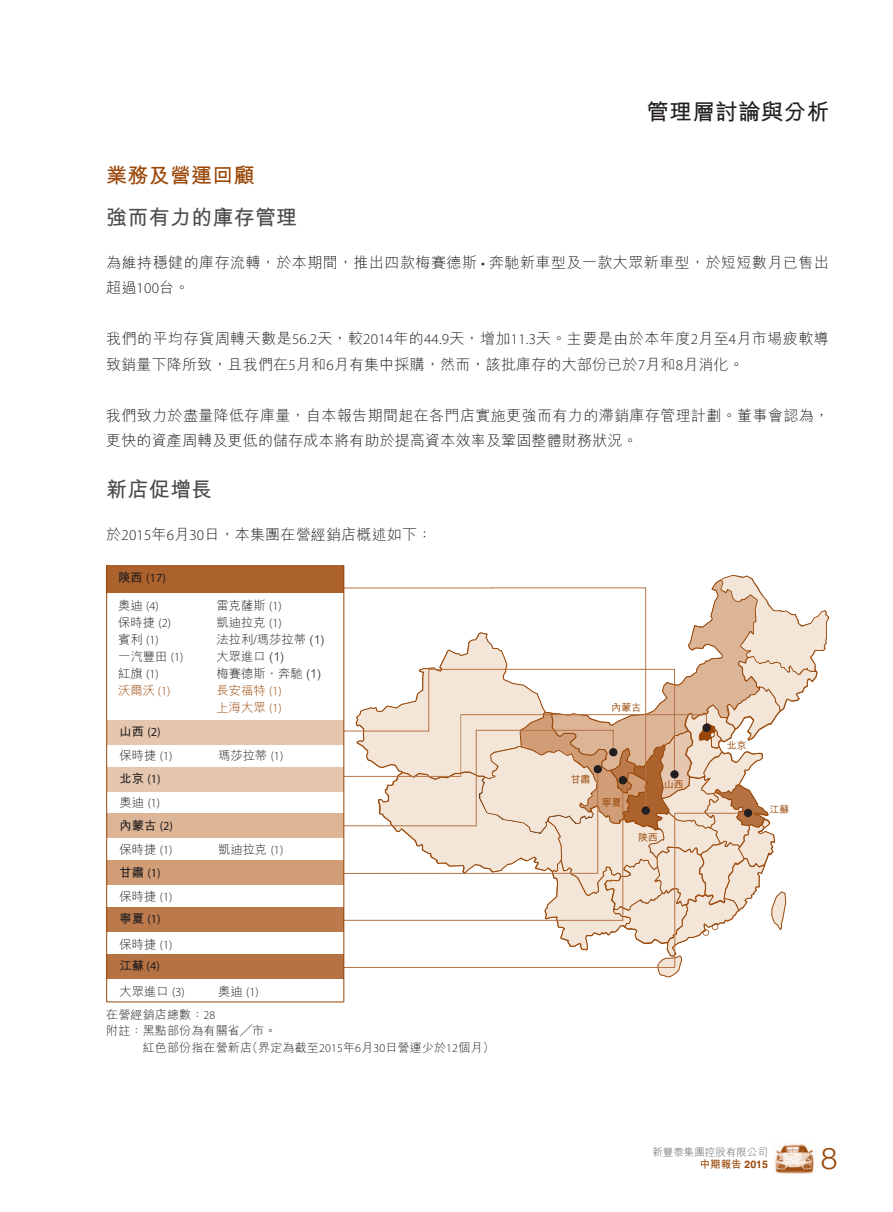
<style>
.page{position:relative;width:893px;height:1212px;background:#fff}
.page>*{position:absolute;margin:0;border:0;box-sizing:border-box;transform-origin:0 0}
.t1{font:300 30px "Helvetica Neue LT Std";color:#994606}
.t2{font:700 22.5px "M Hei HK";letter-spacing:.015em;color:#231f20}
.t3{font:700 21px "M Hei HK";letter-spacing:.01em;color:#4b4c4d}
.t4{font:700 21px "M Hei HK";letter-spacing:.01em;color:#994606}
.t5{font:300 15px/25.5px "M Hei HK";letter-spacing:.025em;color:#231f20}
.t6{font:12.3px/17.1px "M Hei HK Light E Ten B5 H";color:#231f20}
.t7{font:12.3px/24px "Myriad Pro";color:#231f20}
.t8{font:300 12.3px "Myriad Pro";color:#231f20}
.t9{font:12.3px "M Hei HK Light E Ten B5 H";color:#994606}
.t10{font:12.3px "M Hei HK Bold E Ten B5 H";color:#231f20}
.t11{font:300 12px "M Hei HK";letter-spacing:.015em;color:#231f20}
.t12{font:300 10.5px/11.7px "M Hei HK";color:#636366;text-align:right}
.t13{font:9.9px "M Hei HK Medium E Ten B5 H";color:#994606}
.s1{font-family:"Myriad Pro"}
.s2{font-family:"M Hei HK Bold E Ten B5 H"}
.s3{font-family:"M Hei HK Light E Ten B5 H";font-weight:400}
.s4{font-family:"Myriad Pro";font-weight:300}
.s5{color:#994606}
.s6{font-family:"Myriad Pro";font-weight:300;color:#994606}
.s7{font-family:"M Hei HK Light E Ten B5 H"}
.s8{font-weight:300}
.s9{font-weight:700;color:#994606}
.s10{font-family:"Helvetica LT Std";font-weight:700;color:#994606}
</style>
<div class="page">
<img style="left:772px;top:1143px;width:45px;height:31px">
<div style="left:107px;top:565px;width:237px;height:28px;background:#ab622d"></div>
<div style="left:107px;top:720px;width:237px;height:25px;background:#e5c7b0"></div>
<div style="left:107px;top:767px;width:237px;height:24px;background:#e5c7b0"></div>
<div style="left:107px;top:813px;width:237px;height:25px;background:#dcb597"></div>
<div style="left:107px;top:860px;width:237px;height:25px;background:#d09d77"></div>
<div style="left:107px;top:907px;width:237px;height:25px;background:#bb794c"></div>
<div style="left:107px;top:954px;width:237px;height:24px;background:#b57242"></div>
<hr style="left:107px;top:1001px;width:237px;height:1px;background:#994606">
<hr style="left:106px;top:565px;width:1px;height:437px;background:#994606">
<svg style="left:344px;top:575px;width:485px;height:403px"></svg>
<svg style="left:344px;top:813px;width:402px;height:155px"></svg>
<div style="left:670px;top:770px;width:9px;height:8px;background:#231f20;border-radius:50%"></div>
<div style="left:703px;top:728px;width:8px;height:8px;background:#994606;border-radius:50%"></div>
<div style="left:642px;top:806px;width:8px;height:9px;background:#231f20;border-radius:50%"></div>
<hr style="left:343px;top:565px;width:1px;height:437px;background:#994606">
<div style="left:702px;top:724px;width:9px;height:8px;background:#231f20;border-radius:50%"></div>
<div style="left:744px;top:809px;width:8px;height:8px;background:#231f20;border-radius:50%"></div>
<h2 class="t2" style="left:647px;top:95px;width:184px">管理層討論與分析</h2>
<h3 class="t4" style="left:106px;top:160px;width:150px">業務及營運回顧</h3>
<h3 class="t3" style="left:106px;top:202px;width:193px">強而有力的庫存管理</h3>
<p class="t5" style="left:106px;top:249px;width:724px">為維持穩健的庫存流轉，於本期間，推出四款梅賽德斯 <span class="s1">•</span> 奔馳新車型及一款大眾新車型，於短短數月已售出超過<span class="s1">100</span>台。</p>
<p class="t5" style="left:106px;top:326px;width:724px">我們的平均存貨周轉天數是<span class="s1">56.2</span>天，較<span class="s1">2014</span>年的<span class="s1">44.9</span>天，增加<span class="s1">11.3</span>天。主要是由於本年度<span class="s1">2</span>月至<span class="s1">4</span>月市場疲軟導致銷量下降所致，且我們在<span class="s1">5</span>月和<span class="s1">6</span>月有集中採購，然而，該批庫存的大部份已於<span class="s1">7</span>月和<span class="s1">8</span>月消化。</p>
<p class="t5" style="left:106px;top:402px;width:725px">我們致力於盡量降低存庫量，自本報告期間起在各門店實施更強而有力的滯銷庫存管理計劃。董事會認為，更快的資產周轉及更低的儲存成本將有助於提高資本效率及鞏固整體財務狀況。</p>
<h3 class="t3" style="left:106px;top:474px;width:108px">新店促增長</h3>
<p class="t5" style="left:106px;top:521px;width:327px">於<span class="s1">2015</span>年<span class="s1">6</span>月<span class="s1">30</span>日，本集團在營經銷店概述如下：</p>
<p class="t7" style="left:118px;top:565px;width:49px"><span class="s2">陝西</span> (17)</p>
<p class="t8" style="left:118px;top:599px;width:42px"><span class="s3">奧迪</span> (4)</p>
<p class="t6" style="left:118px;top:613px;width:54px">保時捷 <span class="s4">(2)</span></p>
<p class="t8" style="left:118px;top:633px;width:42px"><span class="s3">賓利</span> (1)</p>
<p class="t6" style="left:118px;top:647px;width:67px">一汽豐田 <span class="s4">(1)</span></p>
<p class="t8" style="left:118px;top:667px;width:42px"><span class="s3">紅旗</span> (1)</p>
<p class="t9" style="left:118px;top:682px;width:54px">沃爾沃 <span class="s4">(1)</span></p>
<p class="t6" style="left:217px;top:596px;width:110px">雷克薩斯 <span class="s4">(1)<br></span>凱迪拉克 <span class="s4">(1)<br></span>法拉利/瑪莎拉蒂 (1)大眾進口 (1)<br>梅賽德斯．奔馳 (1)<span class="s5">長安福特</span> <span class="s6">(1)<br></span><span class="s5">上海大眾</span> <span class="s6">(1)</span></p>
<p class="t7" style="left:119px;top:720px;width:43px"><span class="s2">山西</span> (2)</p>
<p class="t6" style="left:120px;top:746px;width:54px">保時捷 <span class="s4">(1)</span></p>
<p class="t6" style="left:218px;top:746px;width:67px">瑪莎拉蒂 <span class="s4">(1)</span></p>
<p class="t7" style="left:119px;top:767px;width:43px"><span class="s2">北京</span> (1)<span class="s7">奧迪</span> <span class="s8">(1)</span></p>
<p class="t10" style="left:119px;top:816px;width:55px">內蒙古 <span class="s1">(2)</span></p>
<p class="t6" style="left:120px;top:841px;width:54px">保時捷 <span class="s4">(1)</span></p>
<p class="t6" style="left:218px;top:841px;width:67px">凱迪拉克 <span class="s4">(1)</span></p>
<p class="t6" style="left:120px;top:888px;width:54px">保時捷 <span class="s4">(1)</span></p>
<p class="t7" style="left:119px;top:860px;width:43px"><span class="s2">甘肅</span> (1)</p>
<p class="t7" style="left:119px;top:907px;width:43px"><span class="s2">寧夏</span> (1)</p>
<p class="t7" style="left:119px;top:954px;width:42px"><span class="s2">江蘇</span> (4)</p>
<p class="t6" style="left:120px;top:935px;width:54px">保時捷 <span class="s4">(1)</span></p>
<p class="t6" style="left:120px;top:982px;width:67px">大眾進口 <span class="s4">(3)</span></p>
<p class="t8" style="left:218px;top:985px;width:42px"><span class="s3">奧迪</span> (1)</p>
<p class="t11" style="left:106px;top:1006px;width:111px">在營經銷店總數：<span class="s1">28</span></p>
<p class="t11" style="left:106px;top:1022px;width:172px">附註：黑點部份為有關省╱市。</p>
<p class="t11" style="left:143px;top:1039px;width:353px">紅色部份指在營新店（界定為截至<span class="s1">2015</span>年<span class="s1">6</span>月<span class="s1">30</span>日營運少於<span class="s1">12</span>個月）</p>
<p class="t13" style="left:611px;top:700px;width:31px">內蒙古</p>
<p class="t13" style="left:571px;top:772px;width:21px">甘肅</p>
<p class="t13" style="left:602px;top:795px;width:21px">寧夏</p>
<p class="t13" style="left:664px;top:777px;width:21px">山西</p>
<p class="t13" style="left:638px;top:830px;width:21px">陝西</p>
<p class="t13" style="left:727px;top:738px;width:21px">北京</p>
<p class="t13" style="left:770px;top:802px;width:21px">江蘇</p>
<p class="t12" style="left:652px;top:1146px;width:117px">新豐泰集團控股有限公司<span class="s9">中期報告</span> <span class="s10">2015</span></p>
<h1 class="t1" style="left:821px;top:1140px;width:18px">8</h1>
</div>
